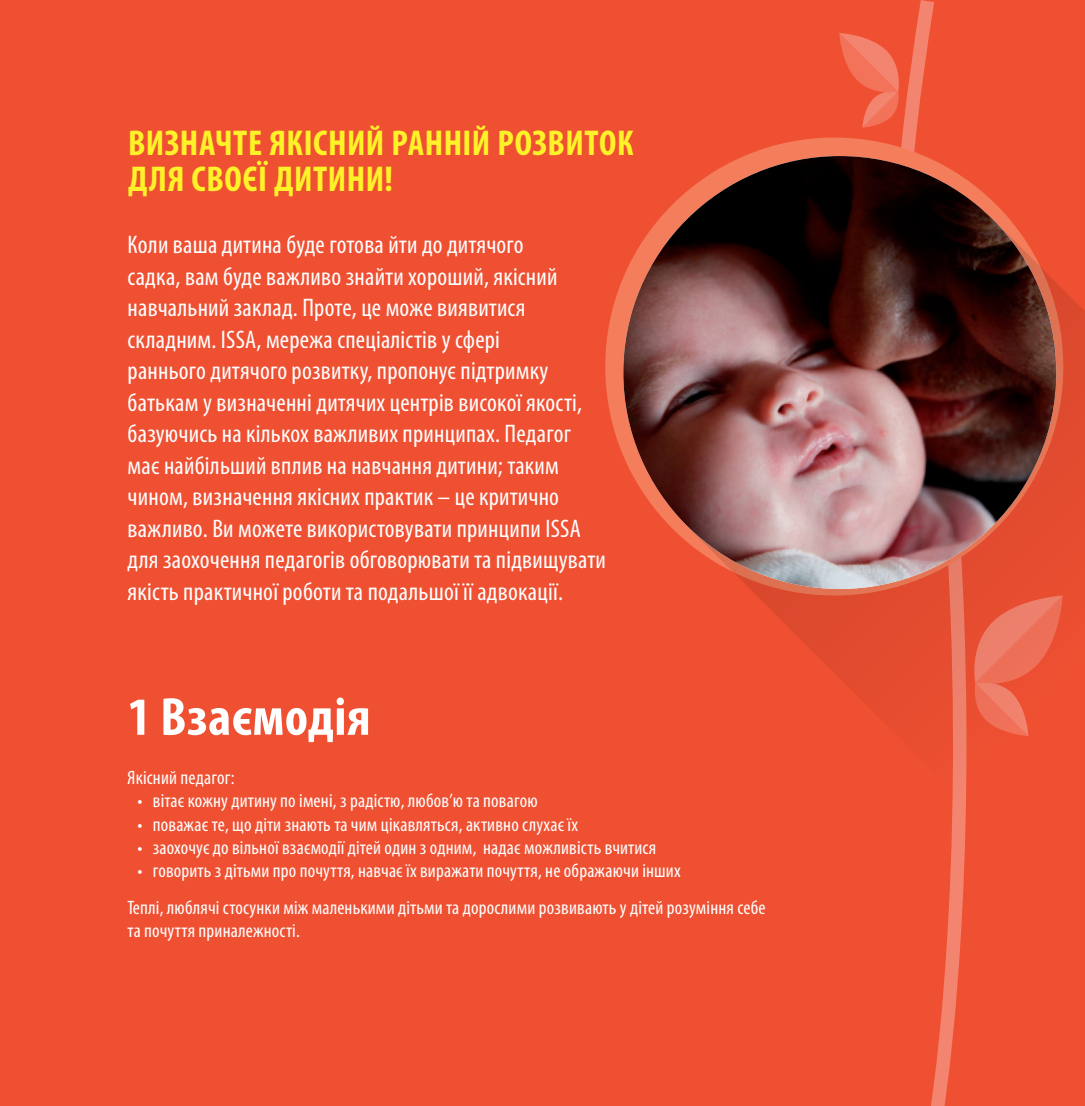
<style>
.page{position:relative;width:1085px;height:1106px;background:#fff}
.page>*{position:absolute;margin:0;border:0;box-sizing:border-box;transform-origin:0 0}
.t1{font:700 condensed 54px "Myriad Pro";letter-spacing:.01em;color:#fff}
.Paragraph_Style_1{font:700 condensed 36px/36px "Myriad Pro";letter-spacing:.015em;color:#fff229}
.Text{font:condensed 25.5px/31.5px "Myriad Pro";letter-spacing:.01em;color:#fff}
.conclusion{font:condensed 19.5px/23.4px "Myriad Pro";letter-spacing:.01em;color:#fff}
</style>
<div class="page">
<div style="left:0;top:0;width:1084px;height:1106px;background:#ef5032"></div>
<svg style="left:896px;top:0;width:71px;height:1106px"></svg>
<svg style="left:839px;top:33px;width:59px;height:95px"></svg>
<div style="left:605px;top:138px;width:458px;height:457px;background:#f47d5b;border-radius:50%"></div>
<svg style="left:684px;top:217px;width:400px;height:577px"></svg>
<img style="left:623px;top:156px;width:433px;height:433px;border-radius:216px">
<p class="Paragraph_Style_1" style="left:128px;top:124px;width:507px">ВИЗНАЧТЕ ЯКІСНИЙ РАННІЙ РОЗВИТОК<br>ДЛЯ СВОЄЇ ДИТИНИ!</p>
<p class="Text" style="left:128px;top:228px;width:479px">Коли ваша дитина буде готова йти до дитячого<br>садка, вам буде важливо знайти хороший, якісний навчальний заклад. Проте, це може виявитися складним. ISSA, мережа спеціалістів у сфері<br>раннього дитячого розвитку, пропонує підтримку батькам у визначенні дитячих центрів високої якості, базуючись на кількох важливих принципах. Педагог має найбільший вплив на навчання дитини; таким чином, визначення якісних практик – це критично важливо. Ви можете використовувати принципи ISSA для заохочення педагогів обговорювати та підвищувати якість практичної роботи та подальшої її адвокації.</p>
<p class="t1" style="left:128px;top:683px;width:244px">1 Взаємодія</p>
<p class="conclusion" style="left:128px;top:765px;width:108px">Якісний педагог:</p>
<p class="conclusion" style="left:138px;top:788px;width:401px">• вітає кожну дитину по імені, з радістю, любов’ю та повагою</p>
<p class="conclusion" style="left:138px;top:812px;width:442px">• поважає те, що діти знають та чим цікавляться, активно слухає їх</p>
<p class="conclusion" style="left:138px;top:835px;width:520px">• заохочує до вільної взаємодії дітей один з одним, надає можливість вчитися</p>
<p class="conclusion" style="left:138px;top:859px;width:544px">• говорить з дітьми про почуття, навчає їх виражати почуття, не ображаючи інших</p>
<p class="conclusion" style="left:128px;top:895px;width:639px">Теплі, люблячі стосунки між маленькими дітьми та дорослими розвивають у дітей розуміння себе та почуття приналежності.</p>
</div>
